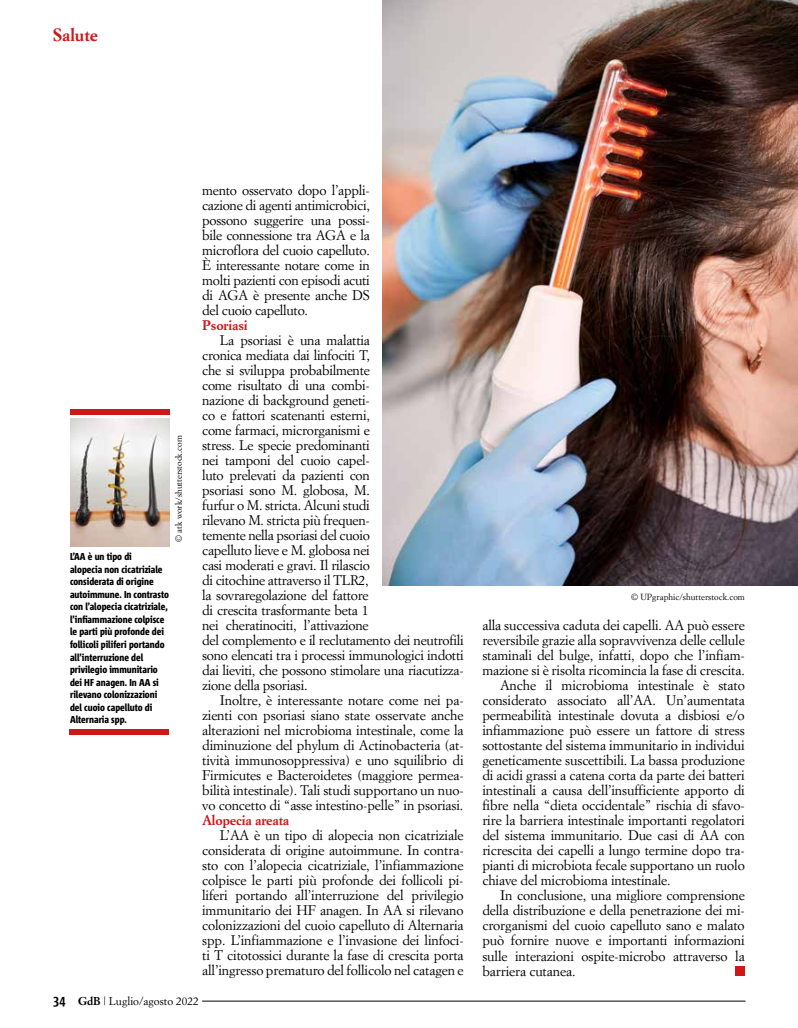
<style>
.page{position:relative;width:798px;height:1028px;background:#fff}
.page>*{position:absolute;margin:0;border:0;box-sizing:border-box;transform-origin:0 0}
.t1{font:700 17.5px "Simoncini Garamond";color:#cd1719}
.t2{font:13.75px/15px "Simoncini Garamond";letter-spacing:-.01em;color:#000;text-align:justify}
.t3{font:700 13.75px "Simoncini Garamond";letter-spacing:-.01em;color:#cd1719}
.t4{font:11.25px "Simoncini Garamond";color:#000}
.t5{font:800 10px/12.5px "Corpid Cd OT";color:#000}
.t6{font:8.75px "Simoncini Garamond";color:#000}
.s1{font-family:"Corpid Cd OT";font-weight:700;font-size:13.75px}
.s2{font-weight:700}
</style>
<div class="page">
<div style="left:735px;top:966px;width:9px;height:9px;background:#cd1719"></div>
<hr style="left:202px;top:1000px;width:543px;height:1px;background:#000">
<div style="left:70px;top:729px;width:99px;height:6px;background:#cd1719"></div>
<div style="left:70px;top:410px;width:99px;height:5px;background:#cd1719"></div>
<img style="left:70px;top:419px;width:99px;height:127px">
<img style="left:383px;top:0;width:414px;height:585px">
<p class="t1" style="left:53px;top:24px;width:46px">Salute</p>
<p class="t6" style="left:173px;top:542px;width:108px;rotate:-90deg">© atk work/shutterstock.com</p>
<p class="t5" style="left:70px;top:550px;width:100px">L’AA è un tipo di<br>alopecia non cicatriziale considerata di origine autoimmune. In contrasto con l’alopecia cicatriziale, l’infiammazione colpisce le parti più profonde dei follicoli piliferi portando all’interruzione del privilegio immunitario dei HF anagen. In AA si rilevano colonizzazioni del cuoio capelluto di<br>Alternaria spp.</p>
<p class="t2" style="left:202px;top:182px;width:169px">mento osservato dopo l’appli&shy;cazione di agenti antimicrobici, possono suggerire una possi&shy;bile connessione tra AGA e la microflora del cuoio capelluto.<br>È interessante notare come in molti pazienti con episodi acuti di AGA è presente anche DS del cuoio capelluto.</p>
<p class="t3" style="left:202px;top:317px;width:47px">Psoriasi</p>
<p class="t2" style="left:202px;top:332px;width:263px;text-align:left;text-indent:18px">La psoriasi è una malattia<br>cronica mediata dai linfociti T,<br>che si sviluppa probabilmente<br>come risultato di una combi-<br>nazione di background geneti-<br>co e fattori scatenanti esterni,<br>come farmaci, microrganismi e<br>stress. Le specie predominanti<br>nei tamponi del cuoio capel-<br>luto prelevati da pazienti con<br>psoriasi sono M. globosa, M.<br>furfur o M. stricta. Alcuni studi<br>rilevano M. stricta più frequen-<br>temente nella psoriasi del cuoio<br>capelluto lieve e M. globosa nei<br>casi moderati e gravi. Il rilascio<br>di citochine attraverso il TLR2,<br>la sovraregolazione del fattore<br>di crescita trasformante beta 1<br>nei cheratinociti, l’attivazione<br>del complemento e il reclutamento dei neutrofili sono elencati tra i processi immunologici indotti dai lieviti, che possono stimolare una riacutizza&shy;zione della psoriasi.</p>
<p class="t2" style="left:202px;top:692px;width:263px;text-indent:18px">Inoltre, è interessante notare come nei pa&shy;zienti con psoriasi siano state osservate anche alterazioni nel microbioma intestinale, come la diminuzione del phylum di Actinobacteria (at&shy;tività immunosoppressiva) e uno squilibrio di Firmicutes e Bacteroidetes (maggiore permea&shy;bilità intestinale). Tali studi supportano un nuo&shy;vo concetto di “asse intestino-pelle” in psoriasi.</p>
<p class="t3" style="left:202px;top:812px;width:89px">Alopecia areata</p>
<p class="t2" style="left:202px;top:827px;width:263px;text-indent:18px">L’AA è un tipo di alopecia non cicatriziale considerata di origine autoimmune. In contra&shy;sto con l’alopecia cicatriziale, l’infiammazione colpisce le parti più profonde dei follicoli pi&shy;liferi portando all’interruzione del privilegio immunitario dei HF anagen. In AA si rilevano colonizzazioni del cuoio capelluto di Alternaria spp. L’infiammazione e l’invasione dei linfoci&shy;ti T citotossici durante la fase di crescita porta all’ingresso prematuro del follicolo nel catagen e</p>
<p class="t4" style="left:53px;top:994px;width:147px"><span class="s1">34</span> <span class="s2">GdB</span> | Luglio/agosto 2022</p>
<p class="t6" style="left:631px;top:591px;width:115px">© UPgraphic/shutterstock.com</p>
<p class="t2" style="left:482px;top:617px;width:264px">alla successiva caduta dei capelli. AA può essere</p>
<p class="t2" style="left:482px;top:632px;width:264px">reversibile grazie alla sopravvivenza delle cellule</p>
<p class="t2" style="left:482px;top:647px;width:264px">staminali del bulge, infatti, dopo che l’infiam-</p>
<p class="t2" style="left:482px;top:662px;width:264px">mazione si è risolta ricomincia la fase di crescita.</p>
<p class="t2" style="left:500px;top:677px;width:246px">Anche il microbioma intestinale è stato</p>
<p class="t2" style="left:482px;top:692px;width:264px">considerato associato all’AA. Un’aumentata</p>
<p class="t2" style="left:482px;top:707px;width:264px">permeabilità intestinale dovuta a disbiosi e/o</p>
<p class="t2" style="left:482px;top:722px;width:264px">infiammazione può essere un fattore di stress</p>
<p class="t2" style="left:482px;top:737px;width:264px">sottostante del sistema immunitario in individui</p>
<p class="t2" style="left:482px;top:752px;width:264px">geneticamente suscettibili. La bassa produzione</p>
<p class="t2" style="left:482px;top:767px;width:264px">di acidi grassi a catena corta da parte dei batteri</p>
<p class="t2" style="left:482px;top:782px;width:264px">intestinali a causa dell’insufficiente apporto di</p>
<p class="t2" style="left:482px;top:797px;width:264px">fibre nella “dieta occidentale” rischia di sfavo-</p>
<p class="t2" style="left:482px;top:812px;width:264px">rire la barriera intestinale importanti regolatori</p>
<p class="t2" style="left:482px;top:827px;width:264px">del sistema immunitario. Due casi di AA con</p>
<p class="t2" style="left:482px;top:842px;width:264px">ricrescita dei capelli a lungo termine dopo tra-</p>
<p class="t2" style="left:482px;top:857px;width:264px">pianti di microbiota fecale supportano un ruolo</p>
<p class="t2" style="left:482px;top:872px;width:190px">chiave del microbioma intestinale.</p>
<p class="t2" style="left:500px;top:887px;width:246px">In conclusione, una migliore comprensione</p>
<p class="t2" style="left:482px;top:902px;width:264px">della distribuzione e della penetrazione dei mi-</p>
<p class="t2" style="left:482px;top:917px;width:264px">crorganismi del cuoio capelluto sano e malato</p>
<p class="t2" style="left:482px;top:932px;width:264px">può fornire nuove e importanti informazioni</p>
<p class="t2" style="left:482px;top:947px;width:264px">sulle interazioni ospite-microbo attraverso la</p>
<p class="t2" style="left:482px;top:962px;width:95px">barriera cutanea.</p>
</div>
